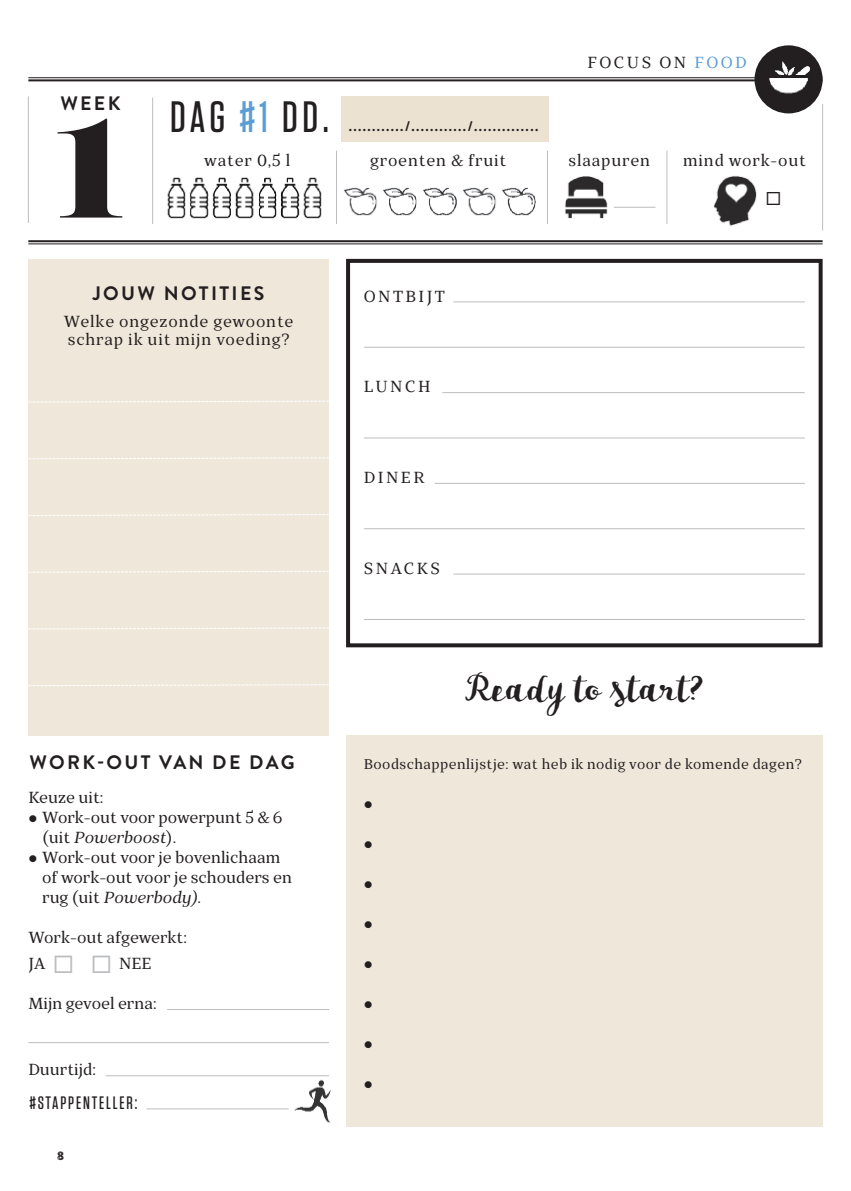
<style>
.page{position:relative;width:851px;height:1191px;background:#fff}
.page>*{position:absolute;margin:0;border:0;box-sizing:border-box;transform-origin:0 0}
.t1{font:800 138.8px "Encorpada Classic";color:#231f20}
.t2{font:45.4px "HMS Gilbert Brush";letter-spacing:.02em;color:#231f20}
.t3{font:500 43.8px "Tungsten";color:#231f20}
.t4{font:700 19.4px "Brandon Grotesque";letter-spacing:.12em;color:#231f20}
.t5{font:500 18px "Tungsten";letter-spacing:.1em;color:#231f20}
.t6{font:16px/20px "TT Bells";color:#231f20}
.t7{font:16px/18px "TT Bells";letter-spacing:.05em;color:#231f20}
.t8{font:16px "TT Bells";letter-spacing:.15em;color:#231f20}
.t9{font:14px "TT Bells";letter-spacing:.03em;color:#231f20}
.t10{font:700 14px "Brandon Grotesque";color:#231f20}
.t11{font:12px "Wingdings";color:#231f20}
.t12{font:12px "Brandon Printed Two";color:#231f20}
.s1{color:#5c9dd4}
.s2{font-style:italic}
</style>
<div class="page">
<div style="left:341px;top:96px;width:207px;height:46px;background:#ebe2d1"></div>
<hr style="left:28px;top:77px;width:794px;height:1px;background:#231f20">
<hr style="left:28px;top:79px;width:794px;height:2px;background:#231f20">
<hr style="left:28px;top:96px;width:1px;height:127px;background:#bcbdc0">
<hr style="left:152px;top:98px;width:1px;height:126px;background:#bcbdc0">
<hr style="left:336px;top:151px;width:1px;height:73px;background:#bcbdc0">
<hr style="left:547px;top:151px;width:1px;height:73px;background:#bcbdc0">
<hr style="left:666px;top:151px;width:1px;height:73px;background:#bcbdc0">
<hr style="left:28px;top:240px;width:794px;height:2px;background:#231f20">
<hr style="left:28px;top:243px;width:794px;height:1px;background:#231f20">
<div style="left:754px;top:45px;width:68px;height:68px;background:#231f20;border-radius:50%"></div>
<img style="left:769px;top:61px;width:41px;height:33px">
<div style="left:28px;top:259px;width:301px;height:476px;background:#efe8da"></div>
<svg style="left:28px;top:400px;width:301px;height:3px"></svg>
<svg style="left:28px;top:457px;width:301px;height:2px"></svg>
<svg style="left:28px;top:514px;width:301px;height:2px"></svg>
<svg style="left:28px;top:571px;width:301px;height:2px"></svg>
<svg style="left:28px;top:627px;width:301px;height:3px"></svg>
<svg style="left:28px;top:684px;width:301px;height:2px"></svg>
<div style="left:346px;top:259px;width:476px;height:388px;border:4px solid #231f20"></div>
<hr style="left:453px;top:301px;width:351px;height:1px;background:#bcbdc0">
<hr style="left:364px;top:347px;width:440px;height:1px;background:#bcbdc0">
<hr style="left:442px;top:392px;width:362px;height:1px;background:#bcbdc0">
<hr style="left:364px;top:437px;width:440px;height:1px;background:#bcbdc0">
<hr style="left:434px;top:483px;width:370px;height:1px;background:#bcbdc0">
<hr style="left:364px;top:528px;width:440px;height:1px;background:#bcbdc0">
<hr style="left:453px;top:573px;width:351px;height:1px;background:#bcbdc0">
<hr style="left:364px;top:619px;width:440px;height:1px;background:#bcbdc0">
<img style="left:344px;top:187px;width:192px;height:29px">
<img style="left:167px;top:177px;width:64px;height:42px">
<img style="left:235px;top:177px;width:65px;height:42px">
<img style="left:303px;top:177px;width:19px;height:42px">
<hr style="left:613px;top:207px;width:42px;height:1px;background:#bcbdc0">
<img style="left:565px;top:176px;width:49px;height:43px">
<div style="left:346px;top:735px;width:476px;height:391px;background:#efe8da"></div>
<img style="left:713px;top:176px;width:44px;height:50px">
<hr style="left:822px;top:104px;width:1px;height:126px;background:#bcbdc0">
<hr style="left:28px;top:1042px;width:301px;height:1px;background:#bcbdc0">
<hr style="left:106px;top:1075px;width:223px;height:1px;background:#bcbdc0">
<hr style="left:167px;top:1009px;width:162px;height:1px;background:#bcbdc0">
<hr style="left:147px;top:1108px;width:141px;height:1px;background:#bcbdc0">
<img style="left:294px;top:1079px;width:37px;height:44px">
<p class="t8" style="left:587px;top:56px;width:161px">FOCUS ON <span class="s1">FOOD</span></p>
<p class="t4" style="left:60px;top:97px;width:62px">WEEK</p>
<h3 class="t3" style="left:170px;top:91px;width:160px">DAG <span class="s1">#1</span> DD.</h3>
<h1 class="t1" style="left:54px;top:113px;width:74px">1</h1>
<p class="t10" style="left:348px;top:121px;width:191px">............/............/..............</p>
<p class="t6" style="left:204px;top:152px;width:88px">water 0,5 l</p>
<p class="t7" style="left:370px;top:153px;width:138px">groenten &amp; fruit</p>
<p class="t7" style="left:568px;top:153px;width:83px">slaapuren</p>
<p class="t4" style="left:93px;top:286px;width:173px">JOUW NOTITIES</p>
<p class="t8" style="left:364px;top:290px;width:83px">ONTBIJT</p>
<p class="t7" style="left:64px;top:314px;width:231px">Welke ongezonde gewoonte schrap ik uit mijn voeding?</p>
<p class="t6" style="left:364px;top:379px;width:68px">LUNCH</p>
<p class="t6" style="left:364px;top:469px;width:62px">DINER</p>
<p class="t6" style="left:364px;top:560px;width:78px">SNACKS</p>
<p class="t7" style="left:683px;top:153px;width:124px">mind work-out</p>
<p class="t4" style="left:30px;top:755px;width:267px">WORK-OUT VAN DE DAG</p>
<p class="t6" style="left:28px;top:789px;width:76px">Keuze uit:</p>
<p class="t6" style="left:42px;top:809px;width:242px;text-indent:-14px">● Work-out voor powerpunt 5 &amp; 6 (uit <span class="s2">Powerboost</span>).</p>
<p class="t6" style="left:42px;top:849px;width:251px;text-indent:-14px">● Work-out voor je bovenlichaam of work-out voor je schouders en rug (uit <span class="s2">Powerbody)</span>.</p>
<p class="t6" style="left:28px;top:926px;width:160px;line-height:26px">Work-out afgewerkt:<br>JA</p>
<p class="t6" style="left:119px;top:955px;width:34px">NEE</p>
<p class="t6" style="left:28px;top:995px;width:130px">Mijn gevoel erna:</p>
<p class="t6" style="left:28px;top:1061px;width:69px">Duurtijd:</p>
<p class="t5" style="left:29px;top:1092px;width:109px">#STAPPENTELLER:</p>
<p class="t12" style="left:57px;top:1147px;width:9px">8</p>
<h2 class="t2" style="left:465px;top:669px;width:240px">Ready to start?</h2>
<p class="t9" style="left:364px;top:759px;width:439px">Boodschappenlijstje: wat heb ik nodig voor de komende dagen?</p>
<p class="t11" style="left:364px;top:798px;width:10px">●</p>
<p class="t11" style="left:364px;top:838px;width:10px">●</p>
<p class="t11" style="left:364px;top:878px;width:10px">●</p>
<p class="t11" style="left:364px;top:918px;width:10px">●</p>
<p class="t11" style="left:364px;top:958px;width:10px">●</p>
<p class="t11" style="left:364px;top:998px;width:10px">●</p>
<p class="t11" style="left:364px;top:1038px;width:10px">●</p>
<p class="t11" style="left:364px;top:1078px;width:10px">●</p>
</div>
